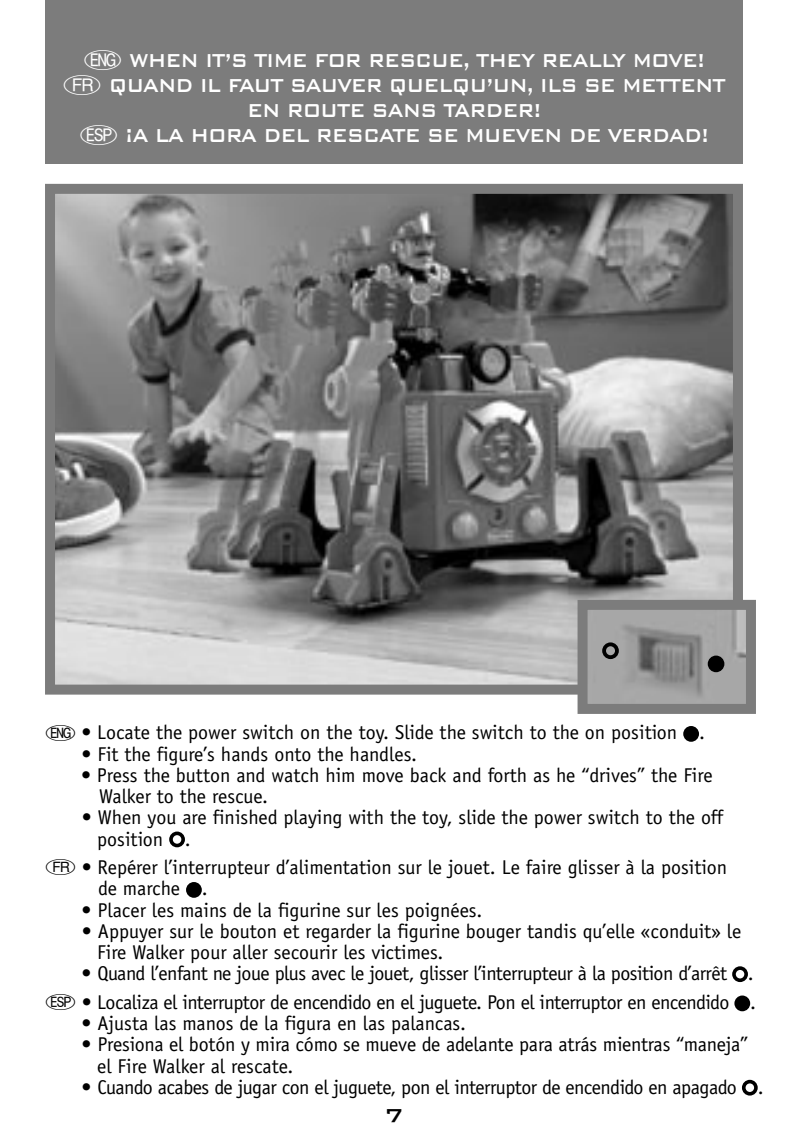
<style>
.page{position:relative;width:788px;height:1148px;background:#fff}
.page>*{position:absolute;margin:0;border:0;box-sizing:border-box;transform-origin:0 0}
.t1{font:500 25px/25px "Bank Gothic BT";letter-spacing:-.05em;color:#fff;text-align:center;scale:.85 1}
.t2{font:500 25px "Bank Gothic BT";color:#000}
.Bullet_copy{font:20px/21.2px "Officina Sans";color:#000}
.Bullet_copy-2{font:20px "Officina Sans";letter-spacing:-.025em;color:#000}
.s1{font-family:"Ovalfont";font-weight:400}
.s2{font-family:"Ovalfont"}
</style>
<div class="page">
<div style="left:683px;top:726px;width:16px;height:15px;background:#000;border-radius:50%"></div>
<svg style="left:169px;top:831px;width:16px;height:16px"></svg>
<div style="left:186px;top:882px;width:16px;height:15px;background:#000;border-radius:50%"></div>
<svg style="left:732px;top:966px;width:15px;height:16px"></svg>
<div style="left:734px;top:995px;width:16px;height:16px;background:#000;border-radius:50%"></div>
<svg style="left:742px;top:1079px;width:15px;height:16px"></svg>
<div style="left:45px;top:0;width:697px;height:163px;background:#7c7c7c"></div>
<img style="left:56px;top:195px;width:675px;height:488px">
<div style="left:45px;top:184px;width:697px;height:510px;border:10px solid #7c7c7c"></div>
<img style="left:588px;top:611px;width:156px;height:92px">
<div style="left:577px;top:600px;width:178px;height:114px;border:10px solid #7c7c7c"></div>
<svg style="left:602px;top:642px;width:16px;height:17px"></svg>
<div style="left:707px;top:655px;width:17px;height:17px;background:#000;border-radius:50%"></div>
<p class="t1" style="left:83px;top:47px;width:732px"><span class="s1">e</span> WHEN IT’S TIME FOR RESCUE, THEY REALLY MOVE!</p>
<p class="t1" style="left:63px;top:72px;width:781px"><span class="s1">f</span> QUAND IL FAUT SAUVER QUELQU’UN, ILS SE METTENT<br>EN ROUTE SANS TARDER!</p>
<p class="t1" style="left:79px;top:122px;width:742px"><span class="s1">S</span> ¡A LA HORA DEL RESCATE SE MUEVEN DE VERDAD!</p>
<p class="Bullet_copy" style="left:45px;top:722px;width:661px"><span class="s2">e</span> • Locate the power switch on the toy. Slide the switch to the on position .</p>
<p class="Bullet_copy" style="left:82px;top:743px;width:337px">• Fit the figure’s hands onto the handles.</p>
<p class="Bullet_copy" style="left:99px;top:764px;width:615px;text-indent:-18px">• Press the button and watch him move back and forth as he “drives” the Fire<br>Walker to the rescue.</p>
<p class="Bullet_copy" style="left:97px;top:807px;width:627px;text-indent:-15px">• When you are finished playing with the toy, slide the power switch to the off position .</p>
<p class="Bullet_copy" style="left:98px;top:856px;width:630px;text-indent:-53px"><span class="s2">f</span> • Repérer l’interrupteur d’alimentation sur le jouet. Le faire glisser à la position de marche .</p>
<p class="Bullet_copy" style="left:82px;top:899px;width:402px">• Placer les mains de la figurine sur les poignées.</p>
<p class="Bullet_copy" style="left:97px;top:920px;width:645px;text-indent:-15px">• Appuyer sur le bouton et regarder la figurine bouger tandis qu’elle «conduit» le<br>Fire Walker pour aller secourir les victimes.</p>
<p class="Bullet_copy-2" style="left:82px;top:961px;width:673px">• Quand l’enfant ne joue plus avec le jouet, glisser l’interrupteur à la position d’arrêt .</p>
<p class="Bullet_copy-2" style="left:45px;top:990px;width:712px"><span class="s2">S</span> • Localiza el interruptor de encendido en el juguete. Pon el interruptor en encendido .</p>
<p class="Bullet_copy" style="left:82px;top:1012px;width:386px">• Ajusta las manos de la figura en las palancas.</p>
<p class="Bullet_copy" style="left:97px;top:1034px;width:652px;text-indent:-16px">• Presiona el botón y mira cómo se mueve de adelante para atrás mientras “maneja” el Fire Walker al rescate.</p>
<p class="Bullet_copy-2" style="left:82px;top:1075px;width:683px">• Cuando acabes de jugar con el juguete, pon el interruptor de encendido en apagado .</p>
<p class="t2" style="left:384px;top:1102px;width:21px">7</p>
</div>
